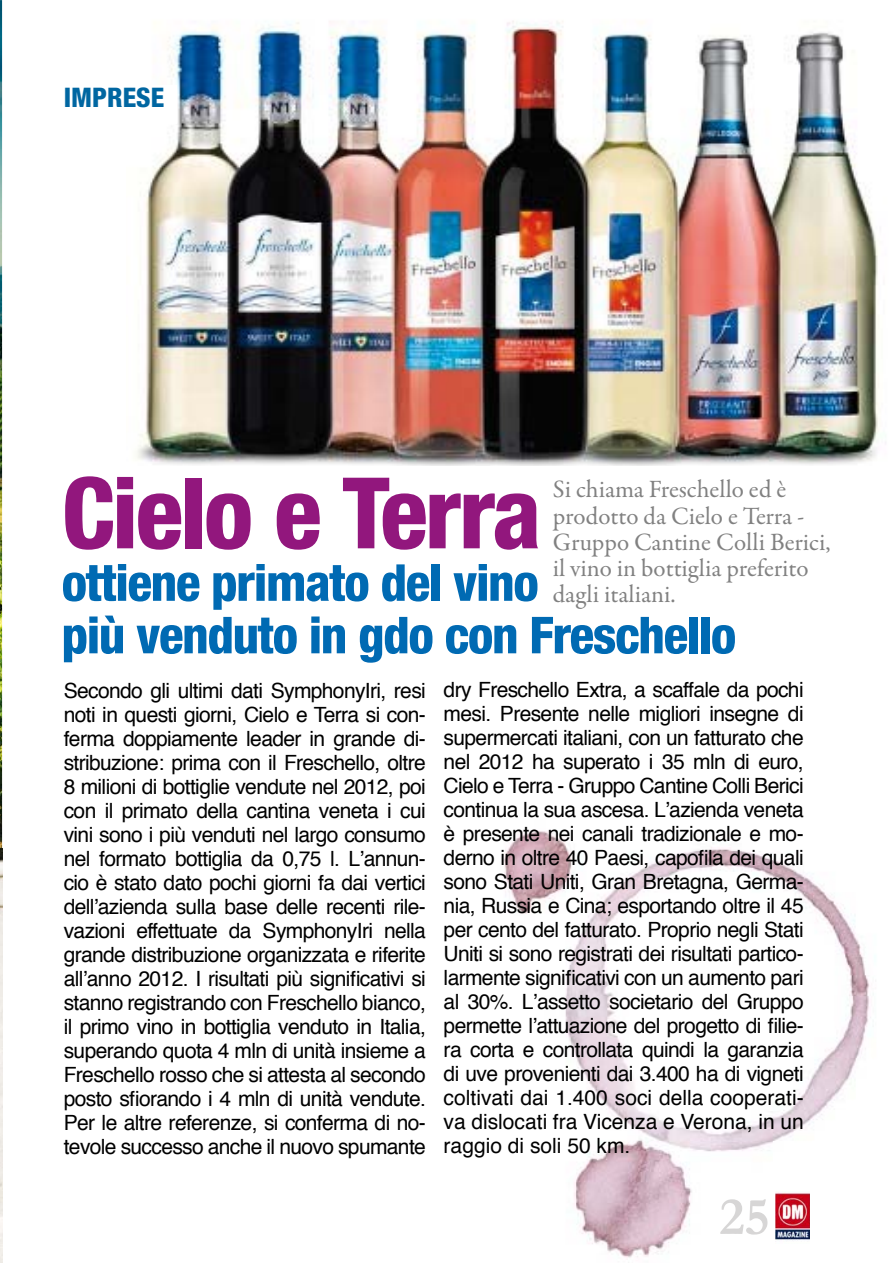
<style>
.page{position:relative;width:893px;height:1263px;background:#fff}
.page>*{position:absolute;margin:0;border:0;box-sizing:border-box;transform-origin:0 0}
.t1{font:800 condensed 98.85px "Helvetica Neue";letter-spacing:-.025em;color:#92177d}
.t2{font:700 54px "Garamond";color:#d7d6d6}
.t3{font:800 condensed 51px/52.5px "Helvetica Neue";letter-spacing:-.025em;color:#006ab3}
.t4{font:800 condensed 27px "Helvetica Neue";color:#0066a1}
.t5{font:25.05px/26.2px "Garamond Premr Pro";color:#818181}
.t6{font:21px/24px "Helvetica";letter-spacing:-.03em;color:#000;text-align:justify}
</style>
<div class="page">
<img style="left:503px;top:831px;width:367px;height:427px">
<img style="left:775px;top:1191px;width:35px;height:53px">
<img style="left:136px;top:21px;width:750px;height:444px">
<div style="left:64px;top:85px;width:112px;height:38px;background:#fff"></div>
<img style="left:0;top:0;width:2px;height:1263px">
<p class="t4" style="left:64px;top:88px;width:102px">IMPRESE</p>
<h1 class="t1" style="left:62px;top:480px;width:481px">Cielo e Terra</h1>
<h3 class="t3" style="left:62px;top:563px;width:676px">ottiene primato del vino<br>più venduto in gdo con Freschello</h3>
<p class="t5" style="left:553px;top:478px;width:279px">Si chiama Freschello ed è prodotto da Cielo e Terra -<br>Gruppo Cantine Colli Berici, il vino in bottiglia preferito dagli italiani.</p>
<p class="t6" style="left:64px;top:681px;width:364px">Secondo gli ultimi dati SymphonyIri, resi noti in questi giorni, Cielo e Terra si con&shy;ferma doppiamente leader in grande di&shy;stribuzione: prima con il Freschello, oltre 8 milioni di bottiglie vendute nel 2012, poi con il primato della cantina veneta i cui vini sono i più venduti nel largo consumo nel formato bottiglia da 0,75 l. L’annun&shy;cio è stato dato pochi giorni fa dai vertici dell’azienda sulla base delle recenti rile&shy;vazioni effettuate da SymphonyIri nella grande distribuzione organizzata e riferite all’anno 2012. I risultati più significativi si stanno registrando con Freschello bianco, il primo vino in bottiglia venduto in Italia, superando quota 4 mln di unità insieme a Freschello rosso che si attesta al secondo posto sfiorando i 4 mln di unità vendute.<br>Per le altre referenze, si conferma di no&shy;tevole successo anche il nuovo spumante</p>
<p class="t6" style="left:444px;top:680px;width:361px">dry Freschello Extra, a scaffale da pochi mesi. Presente nelle migliori insegne di supermercati italiani, con un fatturato che nel 2012 ha superato i 35 mln di euro, Cielo e Terra - Gruppo Cantine Colli Berici continua la sua ascesa. L’azienda veneta è presente nei canali tradizionale e mo&shy;derno in oltre 40 Paesi, capofila dei quali sono Stati Uniti, Gran Bretagna, Germa&shy;nia, Russia e Cina; esportando oltre il 45 per cento del fatturato. Proprio negli Stati Uniti si sono registrati dei risultati partico&shy;larmente significativi con un aumento pari al 30%. L’assetto societario del Gruppo permette l’attuazione del progetto di filie&shy;ra corta e controllata quindi la garanzia di uve provenienti dai 3.400 ha di vigneti coltivati dai 1.400 soci della cooperati&shy;va dislocati fra Vicenza e Verona, in un raggio di soli 50 km.</p>
<h2 class="t2" style="left:719px;top:1188px;width:52px">25</h2>
</div>
